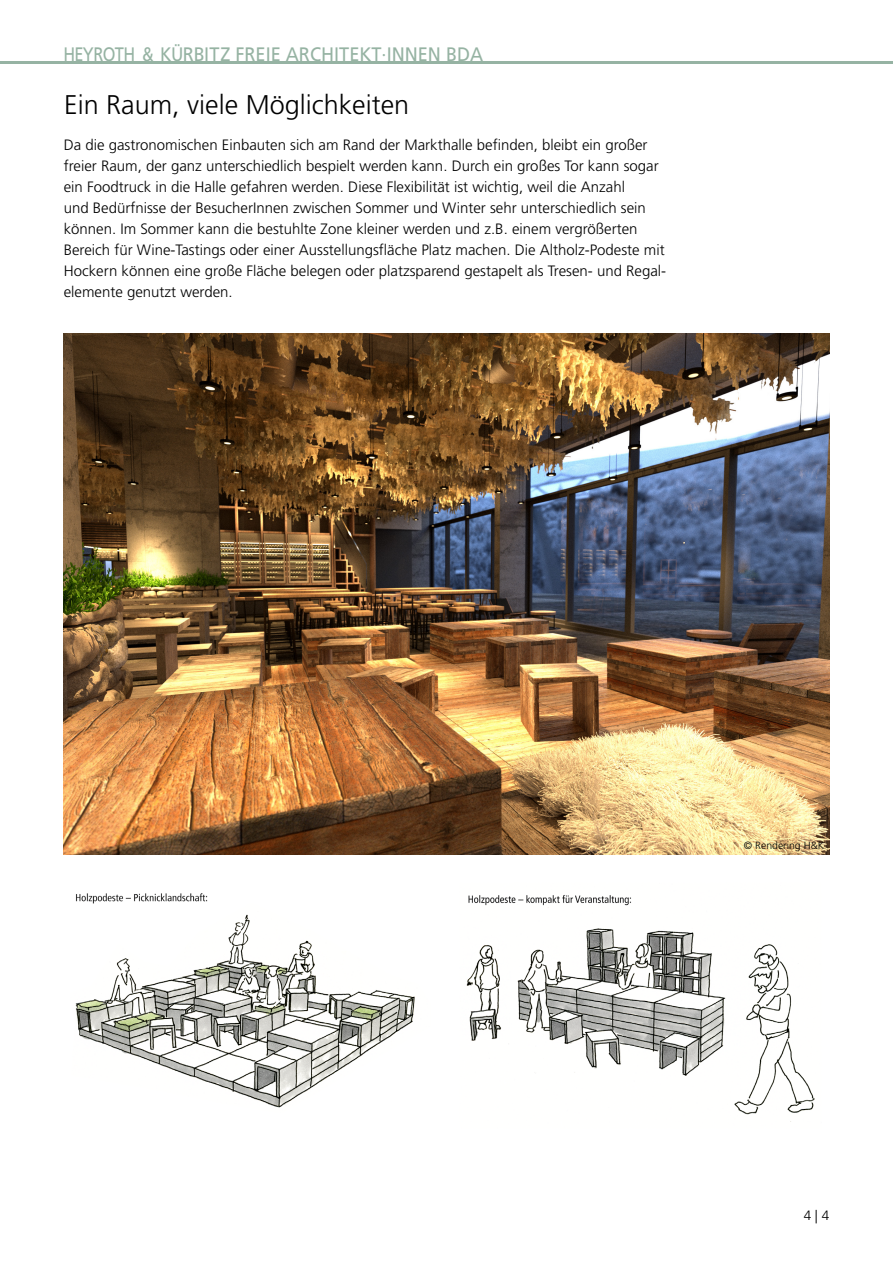
<style>
.page{position:relative;width:893px;height:1263px;background:#fff}
.page>*{position:absolute;margin:0;border:0;box-sizing:border-box;transform-origin:0 0}
.t1{font:300 27px "Frutiger LT Pro";color:#000}
.t2{font:19.5px "Frutiger LT Pro";color:#96b3a3;scale:.84 1}
.t3{font:300 15px/21px "Frutiger LT Pro";color:#000}
.t4{font:300 13.5px "Frutiger LT Pro";color:#000}
.t5{font:300 10.5px "Frutiger LT Pro";color:#000}
</style>
<div class="page">
<hr style="left:0;top:61px;width:893px;height:3px;background:#96b3a3">
<img style="left:64px;top:333px;width:765px;height:521px">
<img style="left:466px;top:895px;width:349px;height:227px">
<img style="left:75px;top:893px;width:340px;height:215px">
<h2 class="t2" style="left:63px;top:43px;width:501px">HEYROTH &amp; KÜRBITZ FREIE ARCHITEKT·INNEN BDA</h2>
<p class="t1" style="left:64px;top:89px;width:347px">Ein Raum, viele Möglichkeiten</p>
<p class="t3" style="left:64px;top:134px;width:604px">Da die gastronomischen Einbauten sich am Rand der Markthalle befinden, bleibt ein großer freier Raum, der ganz unterschiedlich bespielt werden kann. Durch ein großes Tor kann sogar ein Foodtruck in die Halle gefahren werden. Diese Flexibilität ist wichtig, weil die Anzahl<br>und Bedürfnisse der BesucherInnen zwischen Sommer und Winter sehr unterschiedlich sein können. Im Sommer kann die bestuhlte Zone kleiner werden und z.B. einem vergrößerten Bereich für Wine-Tastings oder einer Ausstellungsfläche Platz machen. Die Altholz-Podeste mit Hockern können eine große Fläche belegen oder platzsparend gestapelt als Tresen- und Regal&shy;elemente genutzt werden.</p>
<p class="t5" style="left:744px;top:839px;width:82px">© Rendering H&amp;K</p>
<p class="t4" style="left:804px;top:1207px;width:27px">4 | 4</p>
</div>
